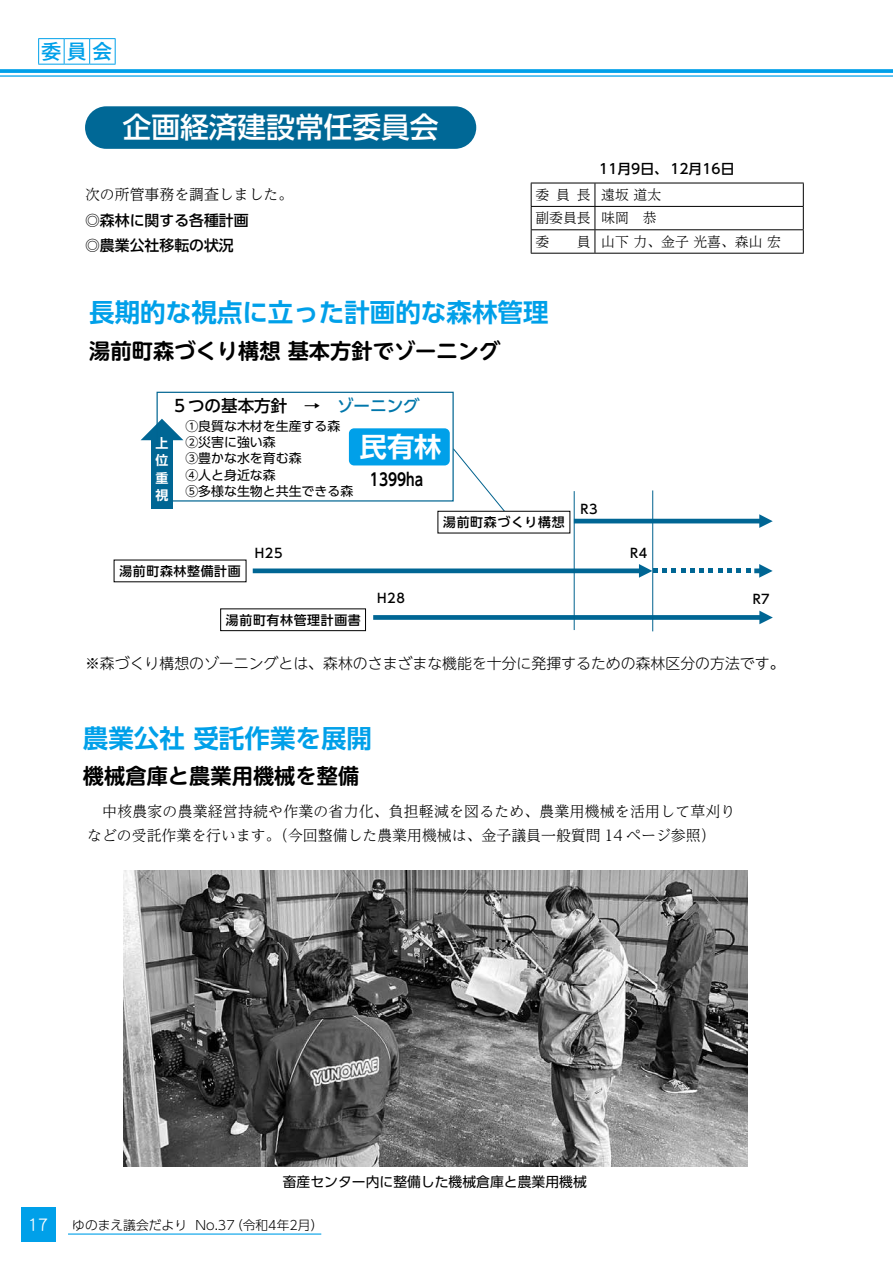
<style>
.page{position:relative;width:893px;height:1263px;background:#fff}
.page>*{position:absolute;margin:0;border:0;box-sizing:border-box;transform-origin:0 0}
.t1{font:500 28.65px "UD Shin Go Pr 6";color:#fff}
.t2{font:700 27.15px "UD Shin Go Pr 6 De";color:#fff}
.t3{font:700 25.5px "UD Shin Go Pr 6 De";color:#00a0e9}
.t4{font:700 21.3px "UD Shin M Go Pro De";color:#000}
.t5{font:500 20.25px "Gothic MB101 Pro";color:#00a0e9}
.t6{font:700 17.1px "UD Shin Go Pr 6 De";color:#000;scale:.8 1}
.t7{font:500 16.95px "DFP Maru Gothic CID";color:#fff}
.t8{font:500 16.5px "UD Shin Go Pr 6";color:#000}
.t9{font:300 14.85px/24.5px "UD Reimin Pro";color:#000}
.t10{font:300 14.85px "UD Shin M Go Pro";color:#000}
.t11{font:500 14.85px/25.5px "UD Shin Go Pr 6";color:#000}
.t12{font:300 13.8px "UD Reimin Pro";color:#000}
.t13{font:13.8px "UD Shin Go Pr 6";color:#000}
.t14{font:500 13.8px "UD Shin Go Pr 6";color:#000}
.t15{font:12.9px/16.4px "UD Shin Go Pr 6";color:#000}
.t16{font:500 12.9px "UD Shin Go Pr 6";letter-spacing:.05em;color:#000}
.t17{font:700 12.9px/17.2px "UD Shin Go Pr 6 De";color:#fff;text-align:justify}
.t18{font:300 12.75px "UD Shin Go Pr 6";color:#000}
.s1{color:#0077ab}
</style>
<div class="page">
<div style="left:21px;top:1208px;width:34px;height:34px;background:#00a0e9"></div>
<hr style="left:68px;top:1233px;width:253px;height:1px;background:#00a0e9">
<hr style="left:0;top:75px;width:893px;height:2px;background:#00a0e9">
<svg style="left:0;top:69px;width:893px;height:4px"></svg>
<svg style="left:38px;top:38px;width:78px;height:27px"></svg>
<svg style="left:531px;top:183px;width:273px;height:70px"></svg>
<hr style="left:531px;top:253px;width:64px;height:1px;background:#000">
<hr style="left:595px;top:253px;width:209px;height:1px;background:#000">
<div style="left:85px;top:106px;width:391px;height:43px;background:#006896;border-radius:21px"></div>
<img style="left:123px;top:870px;width:624px;height:296px">
<svg style="left:373px;top:611px;width:400px;height:13px"></svg>
<div style="left:152px;top:432px;width:21px;height:77px;background:#006694"></div>
<svg style="left:141px;top:419px;width:42px;height:21px"></svg>
<div style="left:349px;top:428px;width:101px;height:37px;background:#00a0e9;border-radius:5px"></div>
<div style="left:157px;top:392px;width:297px;height:109px;border:1px solid #006592"></div>
<svg style="left:452px;top:448px;width:54px;height:63px"></svg>
<div style="left:220px;top:608px;width:146px;height:23px;border:1px solid #000"></div>
<hr style="left:574px;top:491px;width:1px;height:139px;background:#00628e">
<hr style="left:652px;top:490px;width:1px;height:141px;background:#00628e">
<svg style="left:574px;top:514px;width:199px;height:14px"></svg>
<svg style="left:253px;top:564px;width:520px;height:14px"></svg>
<h3 class="t5" style="left:41px;top:35px;width:73px">委員会</h3>
<h1 class="t1" style="left:123px;top:104px;width:317px">企画経済建設常任委員会</h1>
<p class="t9" style="left:85px;top:182px;width:210px">次の所管事務を調査しました。</p>
<p class="t11" style="left:85px;top:207px;width:165px">◎森林に関する各種計画◎農業公社移転の状況</p>
<p class="t14" style="left:599px;top:157px;width:137px">11月9日、 12月16日</p>
<p class="t12" style="left:535px;top:184px;width:57px">委員長</p>
<p class="t12" style="left:601px;top:184px;width:61px">遠坂道太</p>
<p class="t12" style="left:535px;top:207px;width:57px">副委員長</p>
<p class="t12" style="left:601px;top:207px;width:57px">味岡　恭</p>
<p class="t12" style="left:535px;top:230px;width:57px">委　　員</p>
<p class="t12" style="left:601px;top:230px;width:181px">山下力、金子光喜、森山宏</p>
<h3 class="t3" style="left:89px;top:292px;width:461px">長期的な視点に立った計画的な森林管理</h3>
<h3 class="t4" style="left:89px;top:333px;width:413px">湯前町森づくり構想基本方針でゾーニング</h3>
<p class="t8" style="left:172px;top:392px;width:250px">５つの基本方針　→　<span class="s1">ゾーニング</span></p>
<p class="t15" style="left:185px;top:417px;width:156px">①良質な木材を生産する森<br>②災害に強い森<br>③豊かな水を育む森<br>④人と身近な森</p>
<p class="t17" style="left:156px;top:434px;width:14px">上</p>
<h2 class="t2" style="left:360px;top:425px;width:83px">民有林</h2>
<p class="t17" style="left:156px;top:451px;width:14px">位重視</p>
<p class="t6" style="left:370px;top:466px;width:68px">1399ha</p>
<p class="t15" style="left:185px;top:483px;width:169px">⑤多様な生物と共生できる森</p>
<p class="t16" style="left:255px;top:542px;width:29px">H25</p>
<p class="t16" style="left:119px;top:561px;width:123px">湯前町森林整備計画</p>
<p class="t16" style="left:226px;top:610px;width:136px">湯前町有林管理計画書</p>
<p class="t16" style="left:377px;top:588px;width:29px">H28</p>
<p class="t16" style="left:443px;top:512px;width:123px">湯前町森づくり構想</p>
<p class="t16" style="left:580px;top:499px;width:19px">R3</p>
<p class="t16" style="left:630px;top:542px;width:19px">R4</p>
<p class="t16" style="left:753px;top:589px;width:19px">R7</p>
<p class="t10" style="left:85px;top:651px;width:701px">※森づくり構想のゾーニングとは、森林のさまざまな機能を十分に発揮するための森林区分の方法です。</p>
<h3 class="t3" style="left:83px;top:717px;width:291px">農業公社受託作業を展開</h3>
<h3 class="t4" style="left:83px;top:759px;width:278px">機械倉庫と農業用機械を整備</h3>
<p class="t9" style="left:87px;top:798px;width:650px">　中核農家の農業経営持続や作業の省力化、負担軽減を図るため、農業用機械を活用して草刈りなどの受託作業を行います。（今回整備した農業用機械は、金子議員一般質問 14 ページ参照(</p>
<p class="t7" style="left:28px;top:1216px;width:22px">17</p>
<p class="t18" style="left:72px;top:1214px;width:116px">ゆのまえ議会だより</p>
<p class="t13" style="left:283px;top:1170px;width:306px">畜産センター内に整備した機械倉庫と農業用機械</p>
<p class="t18" style="left:230px;top:1214px;width:95px">（令和4年2月(</p>
<p class="t18" style="left:196px;top:1214px;width:41px">No.37</p>
</div>
